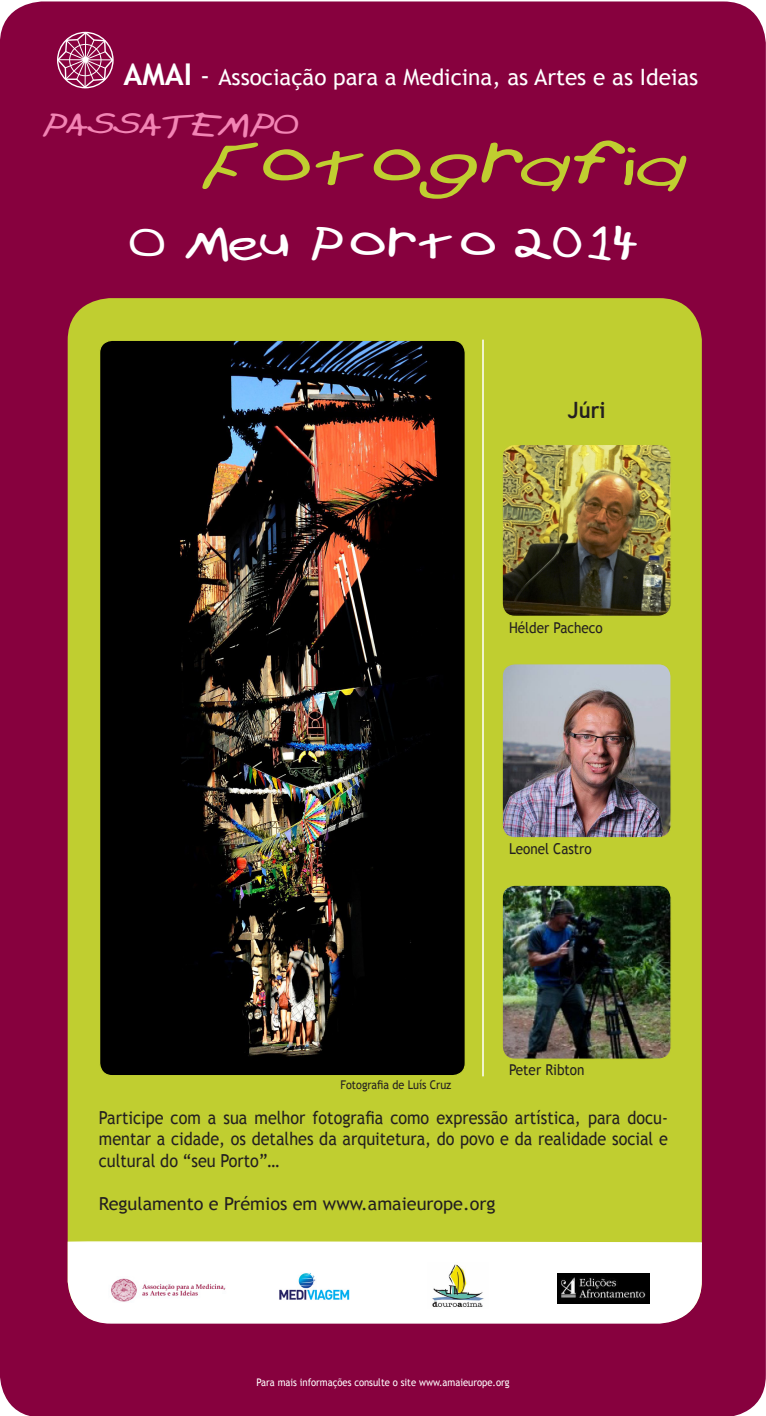
<style>
.page{position:relative;width:766px;height:1416px;background:#fff}
.page>*{position:absolute;margin:0;border:0;box-sizing:border-box;transform-origin:0 0}
.t1{font:54px "Crayon Extended Slanted";color:#c0ce30}
.t2{font:39px "Crayon Extended";color:#fff}
.t3{font:27px "Crayon Extended Slanted";color:#f284b4}
.t4{font:22.5px "Trebuchet MS";color:#fff}
.t5{font:700 22.5px "Trebuchet MS";color:#231f20;scale:.9 1}
.t6{font:18px/21.6px "Trebuchet MS";color:#231f20;text-align:justify;scale:.9 1}
.t7{font:18px "Trebuchet MS";color:#231f20}
.t8{font:15px "Trebuchet MS";color:#231f20;scale:.9 1}
.t9{font:12px "Trebuchet MS";color:#231f20;scale:.9 1}
.t10{font:10.5px "Trebuchet MS";color:#fff;scale:.9 1}
.s1{font-weight:700;font-size:30px}
.s2{font-size:27px}
</style>
<div class="page">
<div style="left:0;top:1px;width:765px;height:1415px;background:#87013e"></div>
<svg style="left:56px;top:31px;width:58px;height:58px;background:#a74572"></svg>
<div style="left:68px;top:298px;width:633px;height:1025px;background:#c0ce30;border-radius:43px"></div>
<img style="left:101px;top:342px;width:363px;height:732px">
<img style="left:503px;top:446px;width:166px;height:169px">
<div style="left:501px;top:444px;width:170px;height:173px;border:1px solid #c0ce30;border-radius:13px"></div>
<img style="left:503px;top:665px;width:166px;height:171px">
<div style="left:501px;top:663px;width:170px;height:175px;border:1px solid #c0ce30;border-radius:13px"></div>
<img style="left:503px;top:886px;width:166px;height:172px">
<div style="left:501px;top:884px;width:170px;height:176px;border:1px solid #c0ce30;border-radius:13px"></div>
<div style="left:67px;top:1241px;width:636px;height:83px;background:#fff"></div>
<img style="left:109px;top:1276px;width:117px;height:27px">
<img style="left:273px;top:1272px;width:79px;height:30px">
<img style="left:427px;top:1262px;width:61px;height:46px">
<img style="left:557px;top:1273px;width:92px;height:30px">
<hr style="left:482px;top:340px;width:1px;height:736px;background:#fff">
<p class="t4" style="left:123px;top:64px;width:576px"><span class="s1">AMAI</span> <span class="s2">-</span> Associação para a Medicina, as Artes e as Ideias</p>
<p class="t3" style="left:41px;top:112px;width:258px">PASSATEMPO</p>
<p class="t1" style="left:201px;top:137px;width:485px">Fotografia</p>
<p class="t2" style="left:128px;top:224px;width:511px">O Meu Porto 2014</p>
<p class="t5" style="left:567px;top:396px;width:43px">Júri</p>
<p class="t8" style="left:509px;top:618px;width:106px">Hélder Pacheco</p>
<p class="t8" style="left:509px;top:840px;width:93px">Leonel Castro</p>
<p class="t9" style="left:340px;top:1077px;width:125px">Fotografia de Luís Cruz</p>
<p class="t8" style="left:509px;top:1061px;width:85px">Peter Ribton</p>
<p class="t6" style="left:99px;top:1107px;width:633px">Participe com a sua melhor fotografia como expressão artística, para docu&shy;mentar a cidade, os detalhes da arquitetura, do povo e da realidade social e cultural do “seu Porto”…</p>
<p class="t7" style="left:99px;top:1193px;width:398px">Regulamento e Prémios em www.amaieurope.org</p>
<p class="t10" style="left:256px;top:1376px;width:283px">Para mais informações consulte o site www.amaieurope.org</p>
</div>
